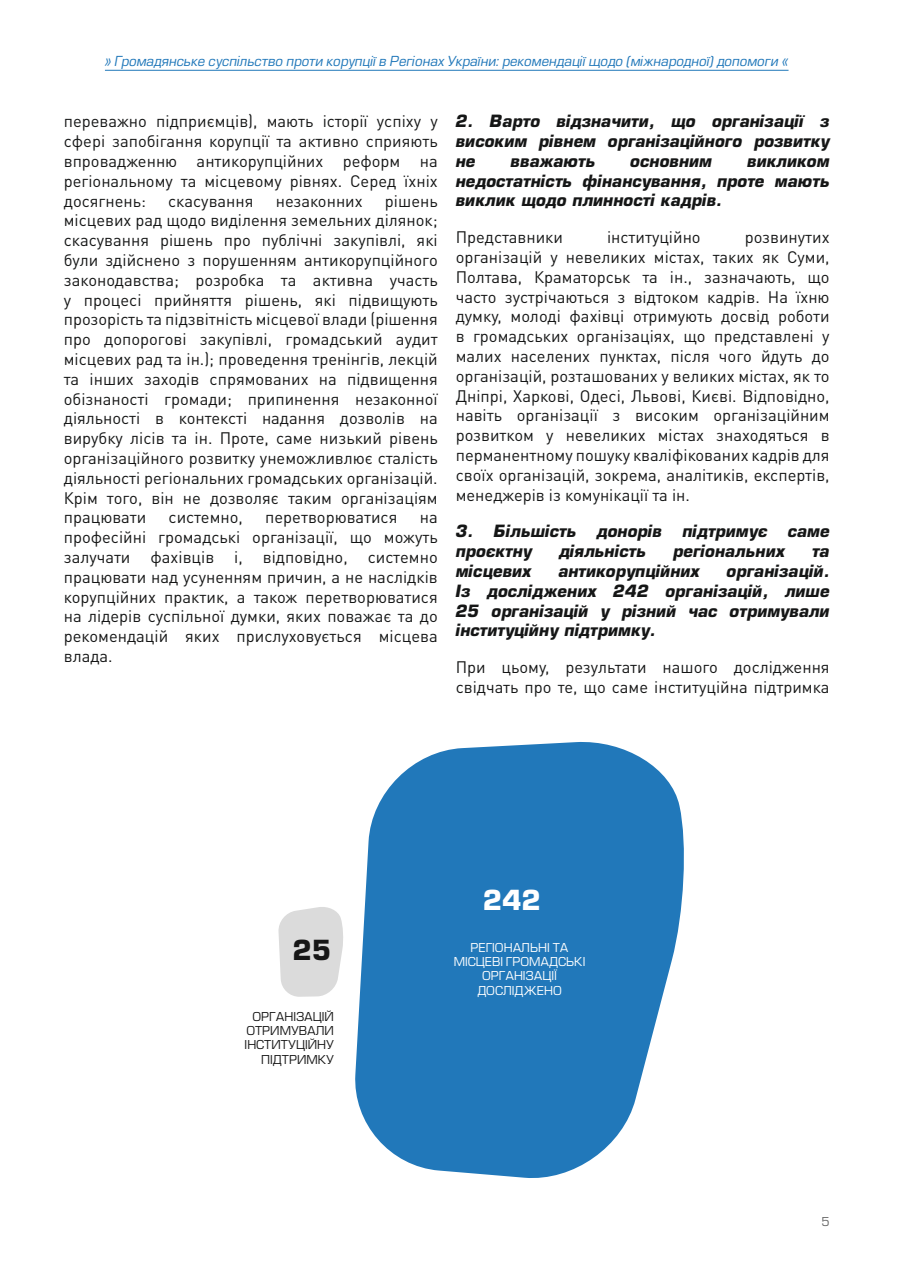
<style>
.page{position:relative;width:902px;height:1280px;background:#fff}
.page>*{position:absolute;margin:0;border:0;box-sizing:border-box;transform-origin:0 0}
.t1{font:700 27px "Europe";color:#fff}
.t2{font:700 27px "Europe";color:#161616}
.t3{font:16.5px/19.8px "DIN Pro";color:#151616;text-align:justify}
.t4{font:italic 700 16.5px/19.8px "Europe";color:#151616;text-align:justify}
.t5{font:italic 13.5px "Europe";color:#2178ba}
.t6{font:12px/14.4px "Europe";color:#fff;text-align:center}
.t7{font:12px/14.4px "Europe";color:#161616;text-align:right}
.t8{font:12px "Europe";color:#686868}
</style>
<div class="page">
<hr style="left:105px;top:70px;width:683px;height:1px;background:#2178ba">
<svg style="left:355px;top:742px;width:329px;height:436px;background:#428cc4"></svg>
<svg style="left:278px;top:907px;width:65px;height:90px;background:#dfdfdf"></svg>
<p class="t5" style="left:105px;top:53px;width:685px">» Громадянське суспільство проти корупції в Регіонах України: рекомендації щодо (міжнародної) допомоги «</p>
<p class="t3" style="left:64px;top:111px;width:375px">переважно підприємців), мають історії успіху у сфері запобігання корупції та активно сприяють впровадженню антикорупційних реформ на регіональному та місцевому рівнях. Серед їхніх досягнень:</p>
<p class="t3" style="left:64px;top:190px;width:375px;text-indent:321px">рішень місцевих рад щодо виділення земельних ділянок; скасування рішень про публічні закупівлі, які були здійснено з порушенням антикорупційного законодавства; розробка та активна участь у процесі прийняття рішень, які підвищують прозорість та підзвітність місцевої влади (рішення про допорогові закупівлі, громадський аудит місцевих рад та ін.); проведення тренінгів, лекцій та інших заходів спрямованих на підвищення обізнаності громади; припинення незаконної діяльності в контексті надання дозволів на вирубку лісів та ін. Проте, саме низький рівень організаційного розвитку унеможливлює сталість діяльності регіональних громадських організацій.<br>Крім того, він не дозволяє таким організаціям працювати</p>
<p class="t3" style="left:168px;top:190px;width:87px">скасування</p>
<p class="t3" style="left:276px;top:190px;width:88px">незаконних</p>
<p class="t3" style="left:64px;top:507px;width:375px;text-indent:356px">на професійні громадські організації, що можуть залучати фахівців і, відповідно, системно працювати над усуненням причин, а не наслідків корупційних практик, а також перетворюватися на лідерів суспільної думки, яких поважає та до рекомендацій яких прислуховується місцева влада.</p>
<p class="t3" style="left:169px;top:507px;width:76px">системно,</p>
<p class="t3" style="left:265px;top:507px;width:134px">перетворюватися</p>
<p class="t4" style="left:455px;top:111px;width:376px">2. Варто відзначити, що організації з високим рівнем організаційного розвитку не</p>
<p class="t4" style="left:455px;top:151px;width:375px;text-indent:291px">викликом недостатність фінансування, проте мають виклик щодо плинності кадрів.</p>
<p class="t3" style="left:455px;top:227px;width:109px">Представники</p>
<p class="t3" style="left:607px;top:227px;width:95px">інституційно</p>
<p class="t4" style="left:510px;top:151px;width:86px">вважають</p>
<p class="t4" style="left:630px;top:151px;width:83px">основним</p>
<p class="t3" style="left:455px;top:227px;width:375px;text-indent:289px">розвинутих організацій у невеликих містах, таких як Суми, Полтава, Краматорськ та ін., зазначають, що часто зустрічаються з відтоком кадрів. На їхню думку, молоді фахівці отримують досвід роботи в громадських організаціях, що представлені у малих населених пунктах, після чого йдуть до організацій, розташованих у великих містах, як то Дніпрі, Харкові, Одесі, Львові, Києві. Відповідно, навіть організації з високим організаційним розвитком у невеликих містах знаходяться в перманентному пошуку кваліфікованих кадрів для своїх організацій, зокрема, аналітиків, експертів, менеджерів із комунікації та ін.</p>
<p class="t4" style="left:455px;top:521px;width:375px">3. Більшість донорів підтримує саме проєктну</p>
<p class="t4" style="left:559px;top:541px;width:88px">діяльність</p>
<p class="t4" style="left:673px;top:541px;width:113px">регіональних</p>
<p class="t4" style="left:812px;top:541px;width:19px">та</p>
<p class="t4" style="left:455px;top:561px;width:375px;text-indent:271px">організацій.<br>Із досліджених 242 організацій, лише 25 організацій у різний час отримували інституційну підтримку.</p>
<p class="t3" style="left:455px;top:657px;width:375px">При цьому, результати нашого дослідження свідчать про те, що саме інституційна підтримка</p>
<p class="t4" style="left:455px;top:561px;width:77px">місцевих</p>
<p class="t4" style="left:558px;top:561px;width:143px">антикорупційних</p>
<h1 class="t2" style="left:292px;top:934px;width:40px">25</h1>
<p class="t7" style="left:245px;top:1009px;width:91px">ОРГАНІЗАЦІЙ<br>ОТРИМУВАЛИ<br>ІНСТИТУЦІЙНУ<br>ПІДТРИМКУ</p>
<h1 class="t1" style="left:482px;top:884px;width:60px">242</h1>
<p class="t6" style="left:453px;top:940px;width:133px">РЕГІОНАЛЬНІ ТА<br>МІСЦЕВІ ГРОМАДСЬКІ<br>ОРГАНІЗАЦІЇ<br>ДОСЛІДЖЕНО</p>
<p class="t8" style="left:821px;top:1215px;width:10px">5</p>
</div>
